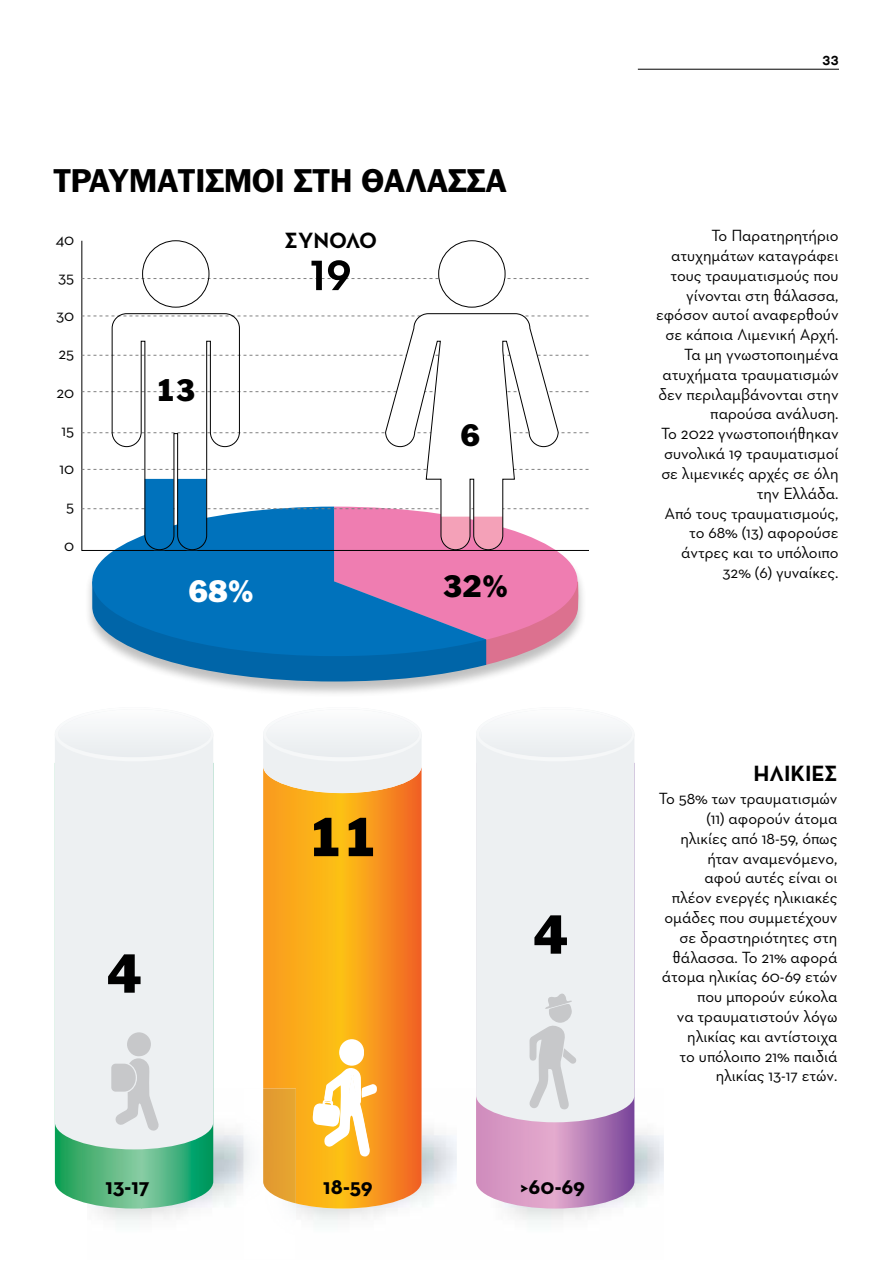
<style>
.page{position:relative;width:893px;height:1263px;background:#fff}
.page>*{position:absolute;margin:0;border:0;box-sizing:border-box;transform-origin:0 0}
.t1{font:700 55.5px "Neutraface Two Disp Greek";color:#000}
.t2{font:900 52.5px "PF Franklin Gothic";color:#000}
.t3{font:700 31.5px "PF Franklin Gothic";color:#000}
.t4{font:900 30px "PF Franklin Gothic";color:#000}
.t5{font:900 30px "PF Franklin Gothic";color:#fff}
.t6{font:700 22.5px "Neutraface Text Greek";color:#000}
.t7{font:16.5px/19.8px "Neutraface Two Text Greek";letter-spacing:-.005em;color:#000;text-align:right}
.t8{font:500 13.5px "Noir Pro";color:#000}
</style>
<div class="page">
<hr style="left:638px;top:69px;width:201px;height:1px;background:#000">
<img style="left:96px;top:1088px;width:147px;height:136px">
<svg style="left:55px;top:1149px;width:158px;height:59px;background:#5bba89"></svg>
<div style="left:55px;top:761px;width:158px;height:388px;background:#edf0f2"></div>
<svg style="left:263px;top:793px;width:159px;height:415px;background:#f89d1f"></svg>
<svg style="left:263px;top:761px;width:159px;height:32px;background:#eedecd"></svg>
<img style="left:263px;top:1088px;width:33px;height:115px">
<img style="left:508px;top:1088px;width:156px;height:136px">
<svg style="left:476px;top:1122px;width:158px;height:86px;background:#c791c0"></svg>
<div style="left:476px;top:761px;width:158px;height:361px;background:#edf0f2"></div>
<div style="left:127px;top:1032px;width:24px;height:25px;background:#c7c8ca;border-radius:50%"></div>
<svg style="left:111px;top:1058px;width:48px;height:73px;background:#d8d9db"></svg>
<svg style="left:339px;top:1041px;width:25px;height:25px"></svg>
<div style="left:339px;top:1039px;width:25px;height:25px;background:#fff;border-radius:50%"></div>
<svg style="left:312px;top:1065px;width:65px;height:92px"></svg>
<div style="left:84px;top:507px;width:502px;height:191px;background:#000;opacity:.25"></div>
<svg style="left:81px;top:240px;width:508px;height:441px"></svg>
<svg style="left:385px;top:240px;width:174px;height:310px"></svg>
<svg style="left:529px;top:992px;width:48px;height:118px;background:#dcdee0"></svg>
<h3 class="t3" style="left:54px;top:163px;width:455px">ΤΡΑΥΜΑΤΙΣΜΟΙ ΣΤΗ ΘΑΛΑΣΣΑ</h3>
<p class="t7" style="left:56px;top:229px;width:20px">40</p>
<p class="t7" style="left:58px;top:267px;width:18px">35</p>
<p class="t7" style="left:56px;top:306px;width:20px">30</p>
<p class="t7" style="left:58px;top:344px;width:17px">25</p>
<p class="t7" style="left:56px;top:382px;width:19px">20</p>
<p class="t7" style="left:62px;top:420px;width:14px">15</p>
<p class="t7" style="left:60px;top:459px;width:16px">10</p>
<p class="t7" style="left:66px;top:497px;width:10px">5</p>
<p class="t7" style="left:64px;top:535px;width:12px">0</p>
<h3 class="t6" style="left:285px;top:227px;width:94px">ΣΥΝΟΛΟ</h3>
<h3 class="t4" style="left:156px;top:373px;width:41px">13</h3>
<h1 class="t1" style="left:310px;top:241px;width:44px">19</h1>
<h3 class="t4" style="left:460px;top:417px;width:21px">6</h3>
<h3 class="t5" style="left:188px;top:573px;width:67px">68%</h3>
<h3 class="t4" style="left:442px;top:568px;width:67px">32%</h3>
<h2 class="t2" style="left:107px;top:942px;width:36px">4</h2>
<h2 class="t2" style="left:308px;top:806px;width:71px">11</h2>
<h2 class="t2" style="left:534px;top:903px;width:36px">4</h2>
<h3 class="t6" style="left:105px;top:1172px;width:46px">13-17</h3>
<h3 class="t6" style="left:323px;top:1172px;width:51px">18-59</h3>
<h3 class="t6" style="left:520px;top:1172px;width:66px">&gt;60-69</h3>
<p class="t8" style="left:822px;top:50px;width:18px">33</p>
<p class="t7" style="left:656px;top:226px;width:184px">Το Παρατηρητήριο ατυχημάτων καταγράφει τους τραυματισμούς που γίνονται στη θάλασσα, εφόσον αυτοί αναφερθούν σε κάποια Λιμενική Αρχή.<br>Τα μη γνωστοποιημένα ατυχήματα τραυματισμών δεν περιλαμβάνονται στην παρούσα ανάλυση.<br>Το 2022 γνωστοποιήθηκαν συνολικά 19 τραυματισμοί σε λιμενικές αρχές σε όλη την Ελλάδα.<br>Από τους τραυματισμούς, το 68% (13) αφορούσε άντρες και το υπόλοιπο<br>32% (6) γυναίκες.</p>
<h3 class="t6" style="left:753px;top:759px;width:86px">ΗΛΙΚΙΕΣ</h3>
<p class="t7" style="left:659px;top:788px;width:180px">Το 58% των τραυματισμών (11) αφορούν άτομα ηλικίες από 18-59, όπως ήταν αναμενόμενο,<br>αφού αυτές είναι οι<br>πλέον ενεργές ηλικιακές ομάδες που συμμετέχουν σε δραστηριότητες στη θάλασσα. Το 21% αφορά άτομα ηλικίας 60-69 ετών που μπορούν εύκολα<br>να τραυματιστούν λόγω ηλικίας και αντίστοιχα<br>το υπόλοιπο 21% παιδιά ηλικίας 13-17 ετών.</p>
</div>
